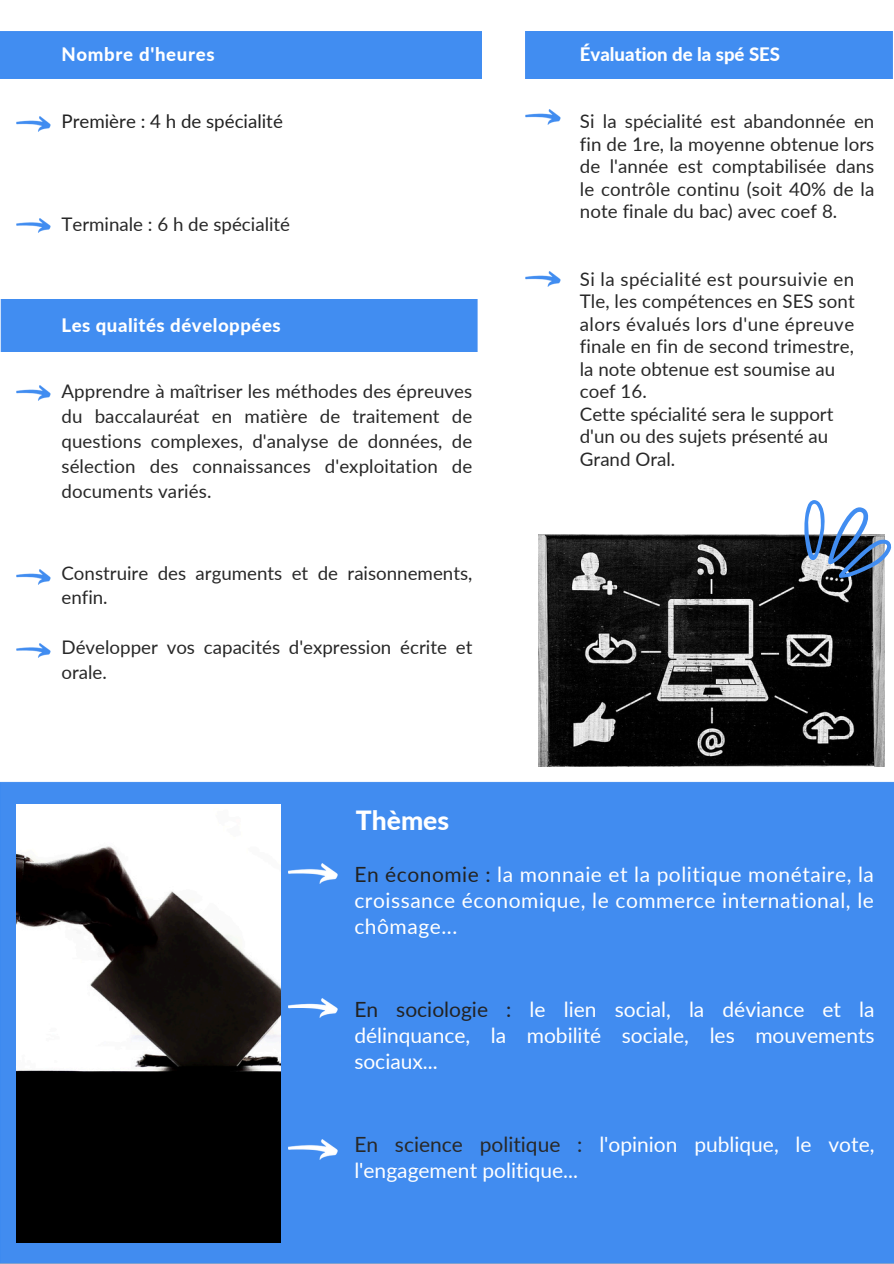
<style>
.page{position:relative;width:894px;height:1264px;background:#fff}
.page>*{position:absolute;margin:0;border:0;box-sizing:border-box;transform-origin:0 0}
.t1{font:800 26.4px "Lato";color:#fff}
.t2{font:21px/25.8px "Lato";color:#fff;text-align:justify}
.t3{font:18.75px/24.8px "Lato";letter-spacing:.005em;color:#282828;text-align:justify}
.t4{font:18.75px "Lato";letter-spacing:.025em;color:#282828}
.t5{font:18.75px "Lato";color:#222}
.t6{font:800 18.6px "Lato";letter-spacing:.03em;color:#fff}
.t7{font:800 18.6px "Lato";color:#fff}
.s1{color:#222}
.s2{color:#282828}
</style>
<div class="page">
<img style="left:0;top:31px;width:893px;height:1232px">
<img style="left:16px;top:804px;width:264px;height:438px">
<img style="left:16px;top:117px;width:35px;height:14px">
<img style="left:16px;top:218px;width:35px;height:15px">
<img style="left:289px;top:998px;width:48px;height:19px">
<img style="left:538px;top:534px;width:346px;height:232px">
<img style="left:16px;top:386px;width:35px;height:14px">
<img style="left:16px;top:569px;width:35px;height:15px">
<div style="left:0;top:300px;width:477px;height:51px;background:#418df1"></div>
<div style="left:0;top:31px;width:482px;height:48px;background:#418df1"></div>
<img style="left:289px;top:863px;width:48px;height:20px">
<img style="left:289px;top:1139px;width:48px;height:19px">
<img style="left:525px;top:109px;width:35px;height:15px">
<img style="left:525px;top:271px;width:35px;height:15px">
<div style="left:525px;top:31px;width:367px;height:48px;background:#418df1"></div>
<svg style="left:803px;top:500px;width:87px;height:78px"></svg>
<img style="left:16px;top:643px;width:35px;height:14px">
<h3 class="t6" style="left:61px;top:43px;width:155px">Nombre d'heures</h3>
<p class="t5" style="left:61px;top:109px;width:223px">Première : 4 h de spécialité</p>
<p class="t3" style="left:61px;top:212px;width:230px">Terminale : 6 h de spécialité</p>
<p class="t6" style="left:61px;top:314px;width:221px">Les qualités développées</p>
<p class="t3" style="left:61px;top:379px;width:412px">Apprendre à maîtriser les méthodes des épreuves du baccalauréat en matière de traitement de questions complexes, d'analyse de données, de sélection des connaissances d'exploitation de documents variés.</p>
<p class="t3" style="left:61px;top:560px;width:412px">Construire des arguments et de raisonnements, enfin.</p>
<p class="t3" style="left:61px;top:634px;width:412px">Développer vos capacités d'expression écrite et orale.</p>
<h3 class="t7" style="left:579px;top:43px;width:202px">Évaluation de la spé SES</h3>
<h3 class="t3" style="left:579px;top:110px;width:296px;line-height:22.5px">Si la spécialité est abandonnée en fin de 1re, la moyenne obtenue lors de l'année est comptabilisée dans le contrôle continu (soit 40% de la note finale du bac) avec coef 8.</h3>
<p class="t4" style="left:579px;top:267px;width:276px">Si la spécialité est poursuivie en</p>
<p class="t3" style="left:579px;top:289px;width:276px">Tle, les compétences en SES sont</p>
<p class="t3" style="left:579px;top:311px;width:276px">alors évalués lors d'une épreuve</p>
<p class="t3" style="left:579px;top:334px;width:276px">finale en fin de second trimestre,</p>
<p class="t3" style="left:579px;top:356px;width:257px">la note obtenue est soumise au</p>
<p class="t3" style="left:579px;top:379px;width:68px">coef 16.</p>
<p class="t3" style="left:579px;top:401px;width:255px">Cette spécialité sera le support</p>
<p class="t3" style="left:579px;top:424px;width:250px">d'un ou des sujets présenté au</p>
<p class="t3" style="left:579px;top:446px;width:97px">Grand Oral.</p>
<p class="t1" style="left:356px;top:803px;width:95px">Thèmes</p>
<p class="t2" style="left:354px;top:861px;width:521px"><span class="s1">En économie :</span> la monnaie et la politique monétaire, la croissance économique, le commerce international, le chômage...</p>
<p class="t2" style="left:354px;top:996px;width:521px"><span class="s1">En sociologie :</span> le lien social, la déviance et la délinquance, la mobilité sociale, les mouvements sociaux...</p>
<p class="t2" style="left:354px;top:1131px;width:521px"><span class="s2">En science politique :</span> l'opinion publique, le vote, l'engagement politique...</p>
</div>
